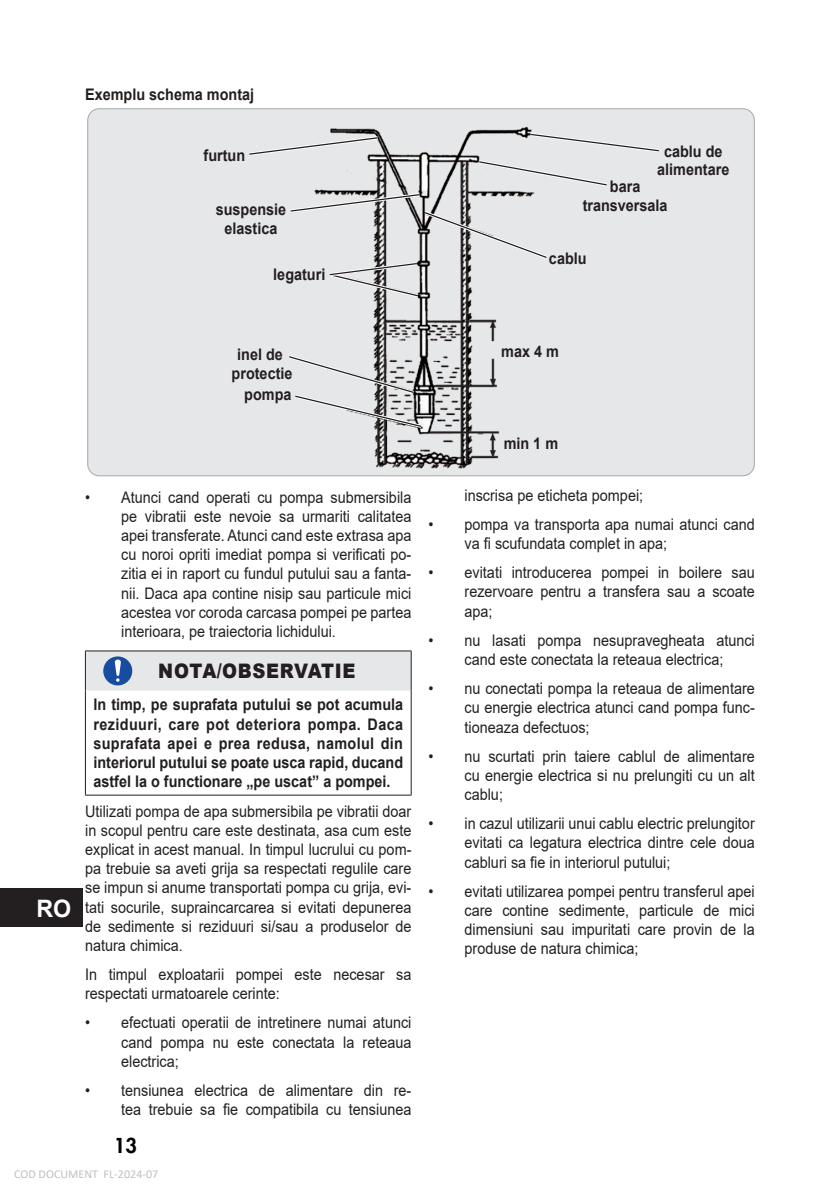
<style>
.page{position:relative;width:840px;height:1191px;background:#fff}
.page>*{position:absolute;margin:0;border:0;box-sizing:border-box;transform-origin:0 0}
.t1{font:700 24px "Arial";color:#fff}
.t2{font:900 20px "Arial";letter-spacing:.035em;color:#231f20;scale:.9 1}
.t3{font:800 20px "Futura";color:#000}
.t4{font:16px/19.2px "Arial";color:#231f20;text-align:justify;scale:.9 1}
.t5{font:700 16px/19.2px "Arial";color:#231f20;text-align:center;scale:.9 1}
.t6{font:12px "Calibri";letter-spacing:.005em;color:#c0c0c0}
</style>
<div class="page">
<div style="left:0;top:888px;width:82px;height:39px;background:#231f20"></div>
<hr style="left:410px;top:690px;width:1px;height:105px;background:#231f20">
<hr style="left:85px;top:650px;width:65px;height:1px;background:#231f20">
<hr style="left:150px;top:650px;width:261px;height:1px;background:#231f20">
<hr style="left:85px;top:690px;width:1px;height:105px;background:#231f20">
<hr style="left:85px;top:794px;width:65px;height:1px;background:#231f20">
<hr style="left:150px;top:794px;width:261px;height:1px;background:#231f20">
<svg style="left:85px;top:651px;width:326px;height:39px;background:#d9dde2"></svg>
<div style="left:88px;top:109px;width:666px;height:367px;background:#e6e7e9;border-radius:12px"></div>
<img style="left:330px;top:126px;width:202px;height:343px">
<svg style="left:249px;top:131px;width:410px;height:168px"></svg>
<svg style="left:289px;top:353px;width:135px;height:77px"></svg>
<p class="t5" style="left:85px;top:84px;width:189px">Exemplu schema montaj</p>
<p class="t5" style="left:203px;top:146px;width:48px">furtun</p>
<p class="t5" style="left:657px;top:142px;width:82px;line-height:18.6px">cablu de alimentare</p>
<p class="t5" style="left:582px;top:177px;width:96px;line-height:18.6px">bara transversala</p>
<p class="t5" style="left:216px;top:200px;width:80px;line-height:18.6px">suspensie elastica</p>
<p class="t5" style="left:273px;top:265px;width:59px">legaturi</p>
<p class="t5" style="left:548px;top:249px;width:43px">cablu</p>
<p class="t5" style="left:231px;top:345px;width:69px;line-height:18.6px">inel de protectie</p>
<p class="t5" style="left:244px;top:385px;width:54px">pompa</p>
<h1 class="t1" style="left:36px;top:891px;width:36px">RO</h1>
<p class="t4" style="left:121px;top:487px;width:324px;text-indent:-36px">• Atunci cand operati cu pompa submersibila pe vibratii este nevoie sa urmariti calitatea apei transferate. Atunci cand este extrasa apa cu noroi opriti imediat pompa si verificati po&shy;zitia ei in raport cu fundul putului sau a fanta&shy;nii. Daca apa contine nisip sau particule mici acestea vor coroda carcasa pompei pe partea interioara, pe traiectoria lichidului.</p>
<p class="t2" style="left:158px;top:656px;width:220px">NOTA/OBSERVATIE</p>
<p class="t5" style="left:93px;top:695px;width:345px;text-align:justify">In timp, pe suprafata putului se pot acumula reziduuri, care pot deteriora pompa. Daca suprafata apei e prea redusa, namolul din interiorul putului se poate usca rapid, ducand astfel la o functionare „pe uscat” a pompei.</p>
<p class="t4" style="left:85px;top:801px;width:364px">Utilizati pompa de apa submersibila pe vibratii doar in scopul pentru care este destinata, asa cum este explicat in acest manual. In timpul lucrului cu pom&shy;pa trebuie sa aveti grija sa respectati regulile care se impun si anume transportati pompa cu grija, evi&shy;tati socurile, supraincarcarea si evitati depunerea de sedimente si reziduuri si/sau a produselor de natura chimica.</p>
<p class="t4" style="left:85px;top:964px;width:364px">In timpul exploatarii pompei este necesar sa respectati urmatoarele cerinte:</p>
<p class="t4" style="left:121px;top:1013px;width:324px;text-indent:-36px">• efectuati operatii de intretinere numai atunci cand pompa nu este conectata la reteaua electrica;</p>
<p class="t4" style="left:85px;top:1080px;width:364px;text-align:right">• tensiunea electrica de alimentare din re&shy;tea trebuie sa fie compatibila cu tensiunea</p>
<p class="t3" style="left:114px;top:1132px;width:25px">13</p>
<p class="t6" style="left:14px;top:1165px;width:146px">COD DOCUMENT FL-2024-07</p>
<p class="t5" style="left:501px;top:342px;width:66px">max 4 m</p>
<p class="t5" style="left:503px;top:434px;width:62px">min 1 m</p>
<p class="t4" style="left:464px;top:485px;width:200px">inscrisa pe eticheta pompei;</p>
<p class="t4" style="left:464px;top:514px;width:324px;text-indent:-36px">• pompa va transporta apa numai atunci cand va fi scufundata complet in apa;</p>
<p class="t4" style="left:464px;top:563px;width:324px;text-indent:-36px">• evitati introducerea pompei in boilere sau rezervoare pentru a transfera sau a scoate apa;</p>
<p class="t4" style="left:428px;top:630px;width:364px;text-align:center">• nu lasati pompa nesupravegheata atunci cand este conectata la reteaua electrica;</p>
<p class="t4" style="left:464px;top:679px;width:324px;text-indent:-36px">• nu conectati pompa la reteaua de alimentare cu energie electrica atunci cand pompa func&shy;tioneaza defectuos;</p>
<p class="t4" style="left:464px;top:746px;width:324px;text-indent:-36px">• nu scurtati prin taiere cablul de alimentare cu energie electrica si nu prelungiti cu un alt cablu;</p>
<p class="t4" style="left:464px;top:814px;width:324px;text-indent:-36px">• in cazul utilizarii unui cablu electric prelungitor evitati ca legatura electrica dintre cele doua cabluri sa fie in interiorul putului;</p>
<p class="t4" style="left:464px;top:881px;width:324px;text-indent:-36px">• evitati utilizarea pompei pentru transferul apei care contine sedimente, particule de mici dimensiuni sau impuritati care provin de la produse de natura chimica;</p>
</div>
